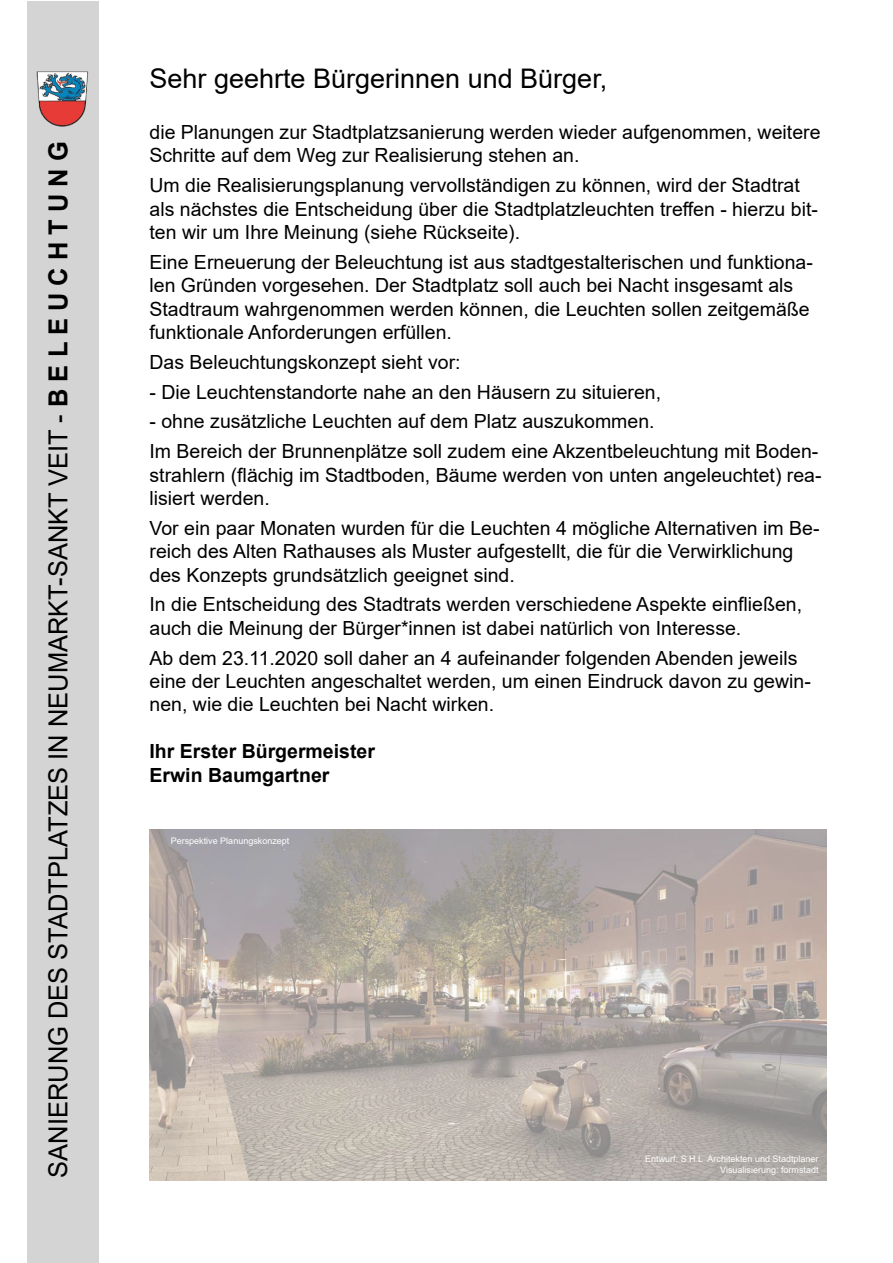
<style>
.page{position:relative;width:893px;height:1263px;background:#fff}
.page>*{position:absolute;margin:0;border:0;box-sizing:border-box;transform-origin:0 0}
.t1{font:27px "Arial";color:#000}
.t2{font:26.25px "Arial";color:#000}
.t3{font:19.5px/23.4px "Arial";color:#000}
.t4{font:700 19.5px/23.4px "Arial";color:#000}
.t5{font:9px/10.8px "Arial";color:#fff;text-align:right}
.s1{font-weight:700}
</style>
<div class="page">
<img style="left:150px;top:829px;width:676px;height:351px">
<div style="left:27px;top:2px;width:71px;height:1261px;background:#d4d4d4"></div>
<img style="left:36px;top:71px;width:53px;height:56px">
<h2 class="t2" style="left:40px;top:1178px;width:1038px;rotate:-90deg">SANIERUNG DES STADTPLATZES IN NEUMARKT-SANKT VEIT - <span class="s1">B E L E U C H T U N G</span></h2>
<h1 class="t1" style="left:150px;top:60px;width:459px">Sehr geehrte Bürgerinnen und Bürger,</h1>
<p class="t3" style="left:150px;top:120px;width:672px">die Planungen zur Stadtplatzsanierung werden wieder aufgenommen, weitere<br>Schritte auf dem Weg zur Realisierung stehen an.</p>
<p class="t3" style="left:150px;top:174px;width:670px">Um die Realisierungsplanung vervollständigen zu können, wird der Stadtrat als nächstes die Entscheidung über die Stadtplatzleuchten treffen - hierzu bit&shy;ten wir um Ihre Meinung (siehe Rückseite).</p>
<p class="t3" style="left:150px;top:250px;width:665px">Eine Erneuerung der Beleuchtung ist aus stadtgestalterischen und funktiona&shy;len Gründen vorgesehen. Der Stadtplatz soll auch bei Nacht insgesamt als Stadtraum wahrgenommen werden können, die Leuchten sollen zeitgemäße funktionale Anforderungen erfüllen.</p>
<p class="t3" style="left:150px;top:350px;width:313px">Das Beleuchtungskonzept sieht vor:</p>
<p class="t3" style="left:150px;top:380px;width:513px">- Die Leuchtenstandorte nahe an den Häusern zu situieren,</p>
<p class="t3" style="left:150px;top:406px;width:670px;line-height:29.8px">- ohne zusätzliche Leuchten auf dem Platz auszukommen.<br>Im Bereich der Brunnenplätze soll zudem eine Akzentbeleuchtung mit Boden-</p>
<p class="t3" style="left:150px;top:463px;width:674px">strahlern (flächig im Stadtboden, Bäume werden von unten angeleuchtet) rea&shy;lisiert werden.</p>
<p class="t3" style="left:150px;top:516px;width:671px">Vor ein paar Monaten wurden für die Leuchten 4 mögliche Alternativen im Be&shy;reich des Alten Rathauses als Muster aufgestellt, die für die Verwirklichung des Konzepts grundsätzlich geeignet sind.</p>
<p class="t3" style="left:150px;top:593px;width:654px">In die Entscheidung des Stadtrats werden verschiedene Aspekte einfließen, auch die Meinung der Bürger*innen ist dabei natürlich von Interesse.</p>
<p class="t3" style="left:150px;top:646px;width:663px">Ab dem 23.11.2020 soll daher an 4 aufeinander folgenden Abenden jeweils eine der Leuchten angeschaltet werden, um einen Eindruck davon zu gewin&shy;nen, wie die Leuchten bei Nacht wirken.</p>
<p class="t4" style="left:150px;top:740px;width:227px">Ihr Erster Bürgermeister<br>Erwin Baumgartner</p>
<p class="t5" style="left:171px;top:836px;width:120px">Perspektive Planungskonzept</p>
<p class="t5" style="left:645px;top:1153px;width:175px">Entwurf: S H L Architekten und Stadtplaner<br>Visualisierung: formstadt</p>
</div>
